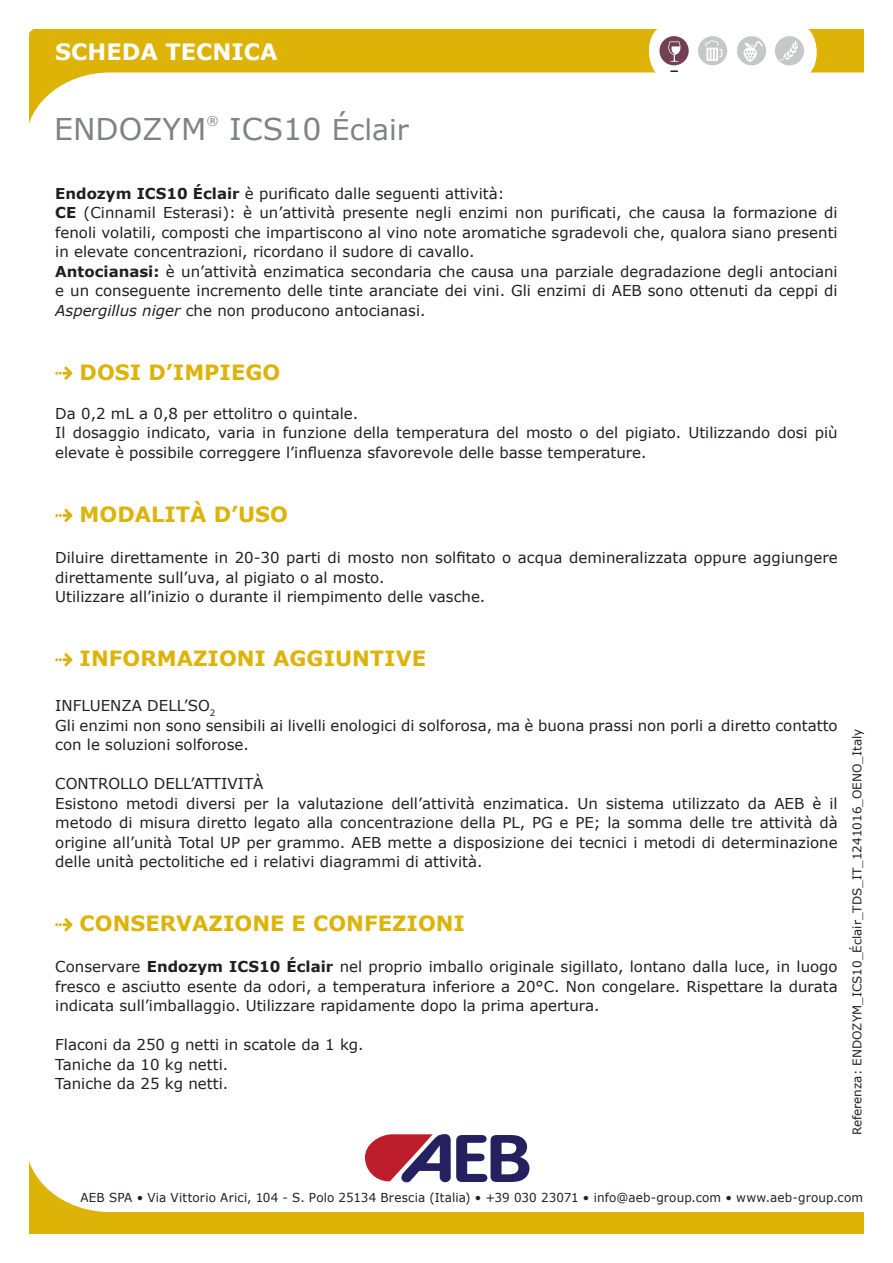
<style>
.page{position:relative;width:893px;height:1263px;background:#fff}
.page>*{position:absolute;margin:0;border:0;box-sizing:border-box;transform-origin:0 0}
.t1{font:30px "Verdana";color:#808285}
.t2{font:28.5px "Verdana";color:#808285}
.t3{font:700 22.5px "Verdana";color:#fff}
.t4{font:700 21px "Verdana";color:#deb308}
.t5{font:15px/19.5px "Verdana";color:#231f20;text-align:justify}
.t6{font:12.3px "Verdana";letter-spacing:.01em;color:#231f20}
.t7{font:12.3px "Verdana";color:#808285}
.t8{font:12px "Verdana";color:#231f20}
.s1{font-size:30px}
.s2{font-weight:700}
.s3{font-style:italic}
</style>
<div class="page">
<svg style="left:30px;top:30px;width:833px;height:91px"></svg>
<div style="left:649px;top:22px;width:167px;height:60px;background:#fff;border-radius:28px"></div>
<svg style="left:670px;top:70px;width:8px;height:2px"></svg>
<div style="left:775px;top:36px;width:29px;height:29px;background:#c6c7c8;border-radius:50%"></div>
<svg style="left:779px;top:40px;width:19px;height:21px"></svg>
<div style="left:737px;top:36px;width:29px;height:29px;background:#c6c7c8;border-radius:50%"></div>
<div style="left:659px;top:36px;width:30px;height:29px;background:#724053;border-radius:50%"></div>
<div style="left:698px;top:36px;width:29px;height:29px;background:#c6c7c8;border-radius:50%"></div>
<svg style="left:705px;top:40px;width:17px;height:21px"></svg>
<svg style="left:668px;top:41px;width:12px;height:21px"></svg>
<svg style="left:743px;top:41px;width:20px;height:21px"></svg>
<svg style="left:30px;top:1164px;width:834px;height:69px"></svg>
<svg style="left:365px;top:1134px;width:164px;height:49px"></svg>
<svg style="left:55px;top:367px;width:17px;height:13px"></svg>
<svg style="left:55px;top:509px;width:17px;height:13px"></svg>
<svg style="left:55px;top:653px;width:17px;height:13px"></svg>
<svg style="left:55px;top:918px;width:17px;height:13px"></svg>
<h3 class="t3" style="left:55px;top:36px;width:224px">SCHEDA TECNICA</h3>
<p class="t1" style="left:54px;top:108px;width:154px">ENDOZYM</p>
<p class="t7" style="left:206px;top:112px;width:14px">®</p>
<p class="t2" style="left:229px;top:110px;width:181px"><span class="s1">ICS10</span> Éclair</p>
<p class="t5" style="left:55px;top:183px;width:451px"><span class="s2">Endozym ICS10 Éclair</span> è purificato dalle seguenti attività:</p>
<p class="t5" style="left:55px;top:203px;width:784px"><span class="s2">CE</span> (Cinnamil Esterasi): è un’attività presente negli enzimi non purificati, che causa la formazione di fenoli volatili, composti che impartiscono al vino note aromatiche sgradevoli che, qualora siano presenti in elevate concentrazioni, ricordano il sudore di cavallo.</p>
<p class="t5" style="left:55px;top:261px;width:784px"><span class="s2">Antocianasi:</span> è un’attività enzimatica secondaria che causa una parziale degradazione degli antociani e un conseguente incremento delle tinte aranciate dei vini. Gli enzimi di AEB sono ottenuti da ceppi di <span class="s3">Aspergillus niger</span> che non producono antocianasi.</p>
<p class="t4" style="left:80px;top:357px;width:202px">DOSI D’IMPIEGO</p>
<p class="t5" style="left:55px;top:403px;width:305px">Da 0,2 mL a 0,8 per ettolitro o quintale.</p>
<p class="t5" style="left:55px;top:423px;width:784px">Il dosaggio indicato, varia in funzione della temperatura del mosto o del pigiato. Utilizzando dosi più elevate è possibile correggere l’influenza sfavorevole delle basse temperature.</p>
<p class="t4" style="left:80px;top:499px;width:210px">MODALITÀ D’USO</p>
<p class="t5" style="left:55px;top:548px;width:784px">Diluire direttamente in 20-30 parti di mosto non solfitato o acqua demineralizzata oppure aggiungere direttamente sull’uva, al pigiato o al mosto.</p>
<p class="t5" style="left:55px;top:587px;width:432px">Utilizzare all’inizio o durante il riempimento delle vasche.</p>
<p class="t4" style="left:80px;top:644px;width:348px">INFORMAZIONI AGGIUNTIVE</p>
<p class="t5" style="left:55px;top:696px;width:162px">INFLUENZA DELL’SO<sub>2</sub></p>
<p class="t5" style="left:55px;top:715px;width:784px">Gli enzimi non sono sensibili ai livelli enologici di solforosa, ma è buona prassi non porli a diretto contatto con le soluzioni solforose.</p>
<p class="t5" style="left:55px;top:774px;width:210px">CONTROLLO DELL’ATTIVITÀ</p>
<p class="t5" style="left:55px;top:793px;width:784px">Esistono metodi diversi per la valutazione dell’attività enzimatica. Un sistema utilizzato da AEB è il metodo di misura diretto legato alla concentrazione della PL, PG e PE; la somma delle tre attività dà origine all’unità Total UP per grammo. AEB mette a disposizione dei tecnici i metodi di determinazione delle unità pectolitiche ed i relativi diagrammi di attività.</p>
<p class="t4" style="left:80px;top:909px;width:387px">CONSERVAZIONE E CONFEZIONI</p>
<p class="t5" style="left:55px;top:957px;width:784px">Conservare <span class="s2">Endozym ICS10 Éclair</span> nel proprio imballo originale sigillato, lontano dalla luce, in luogo fresco e asciutto esente da odori, a temperatura inferiore a 20°C. Non congelare. Rispettare la durata indicata sull’imballaggio. Utilizzare rapidamente dopo la prima apertura.</p>
<p class="t5" style="left:55px;top:1035px;width:310px">Flaconi da 250 g netti in scatole da 1 kg.</p>
<p class="t5" style="left:55px;top:1054px;width:174px">Taniche da 10 kg netti.</p>
<p class="t5" style="left:55px;top:1074px;width:174px">Taniche da 25 kg netti.</p>
<p class="t8" style="left:849px;top:1135px;width:408px;rotate:-90deg">Referenza: ENDOZYM_ICS10_Éclair_TDS_IT_1241016_OENO_Italy</p>
<p class="t6" style="left:80px;top:1189px;width:784px">AEB SPA • Via Vittorio Arici, 104 - S. Polo 25134 Brescia (Italia) • +39 030 23071 • info@aeb-group.com • www.aeb-group.com</p>
</div>
